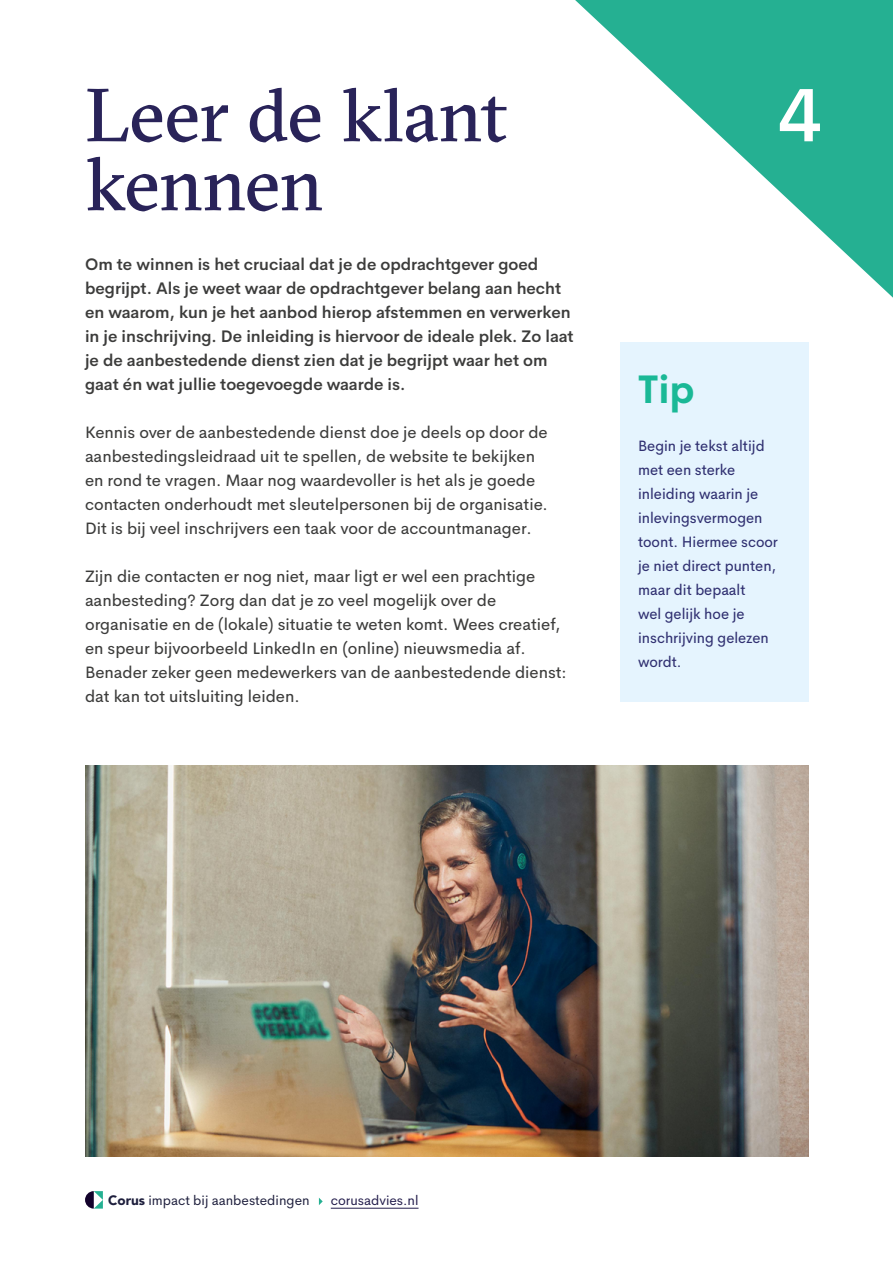
<style>
.page{position:relative;width:893px;height:1263px;background:#fff}
.page>*{position:absolute;margin:0;border:0;box-sizing:border-box;transform-origin:0 0}
.t1{font:75px/69px "GT Sectra";letter-spacing:-.015em;color:#292359}
.t2{font:500 75px "Cerebri Sans Pro";color:#fff}
.t3{font:700 39px "Cerebri Sans Pro";color:#1ab896}
.t4{font:16.5px/24px "Cerebri Sans Pro";color:#3c3c3b}
.t5{font:600 16.5px/24px "Cerebri Sans Pro";color:#3c3c3b}
.t6{font:15px/24px "Cerebri Sans Pro";color:#303071}
.t7{font:13.5px "Cerebri Sans Pro";color:#1e1f3d}
.t8{font:13.5px "Cerebri Sans Pro";color:#231d4c}
.s1{font-family:"Avenir LT Std";font-weight:900}
</style>
<div class="page">
<svg style="left:85px;top:1191px;width:18px;height:18px"></svg>
<hr style="left:331px;top:1208px;width:88px;height:1px;background:#231d4c">
<svg style="left:319px;top:1198px;width:4px;height:7px"></svg>
<svg style="left:575px;top:0;width:318px;height:298px"></svg>
<img style="left:85px;top:765px;width:724px;height:392px">
<div style="left:620px;top:342px;width:189px;height:360px;background:#e5f4fe"></div>
<h1 class="t1" style="left:85px;top:82px;width:423px">Leer de klant kennen</h1>
<p class="t5" style="left:85px;top:251px;width:490px">Om te winnen is het cruciaal dat je de opdrachtgever goed begrijpt. Als je weet waar de opdrachtgever belang aan hecht en waarom, kun je het aanbod hierop afstemmen en verwerken in je inschrijving. De inleiding is hiervoor de ideale plek. Zo laat je de aanbestedende dienst zien dat je begrijpt waar het om gaat én wat jullie toegevoegde waarde is.</p>
<p class="t4" style="left:85px;top:419px;width:464px">Kennis over de aanbestedende dienst doe je deels op door de aanbestedingsleidraad uit te spellen, de website te bekijken en rond te vragen. Maar nog waardevoller is het als je goede contacten onderhoudt met sleutelpersonen bij de organisatie.<br>Dit is bij veel inschrijvers een taak voor de accountmanager.</p>
<p class="t4" style="left:85px;top:563px;width:483px">Zijn die contacten er nog niet, maar ligt er wel een prachtige aanbesteding? Zorg dan dat je zo veel mogelijk over de organisatie en de (lokale) situatie te weten komt. Wees creatief, en speur bijvoorbeeld LinkedIn en (online) nieuwsmedia af.<br>Benader zeker geen medewerkers van de aanbestedende dienst: dat kan tot uitsluiting leiden.</p>
<h1 class="t2" style="left:778px;top:56px;width:45px">4</h1>
<h2 class="t3" style="left:638px;top:357px;width:58px">Tip</h2>
<p class="t6" style="left:638px;top:432px;width:141px">Begin je tekst altijd met een sterke inleiding waarin je inlevingsvermogen toont. Hiermee scoor je niet direct punten, maar dit bepaalt<br>wel gelijk hoe je inschrijving gelezen wordt.</p>
<p class="t7" style="left:108px;top:1190px;width:203px"><span class="s1">Corus</span> impact bij aanbestedingen</p>
<p class="t8" style="left:331px;top:1190px;width:89px">corusadvies.nl</p>
</div>
